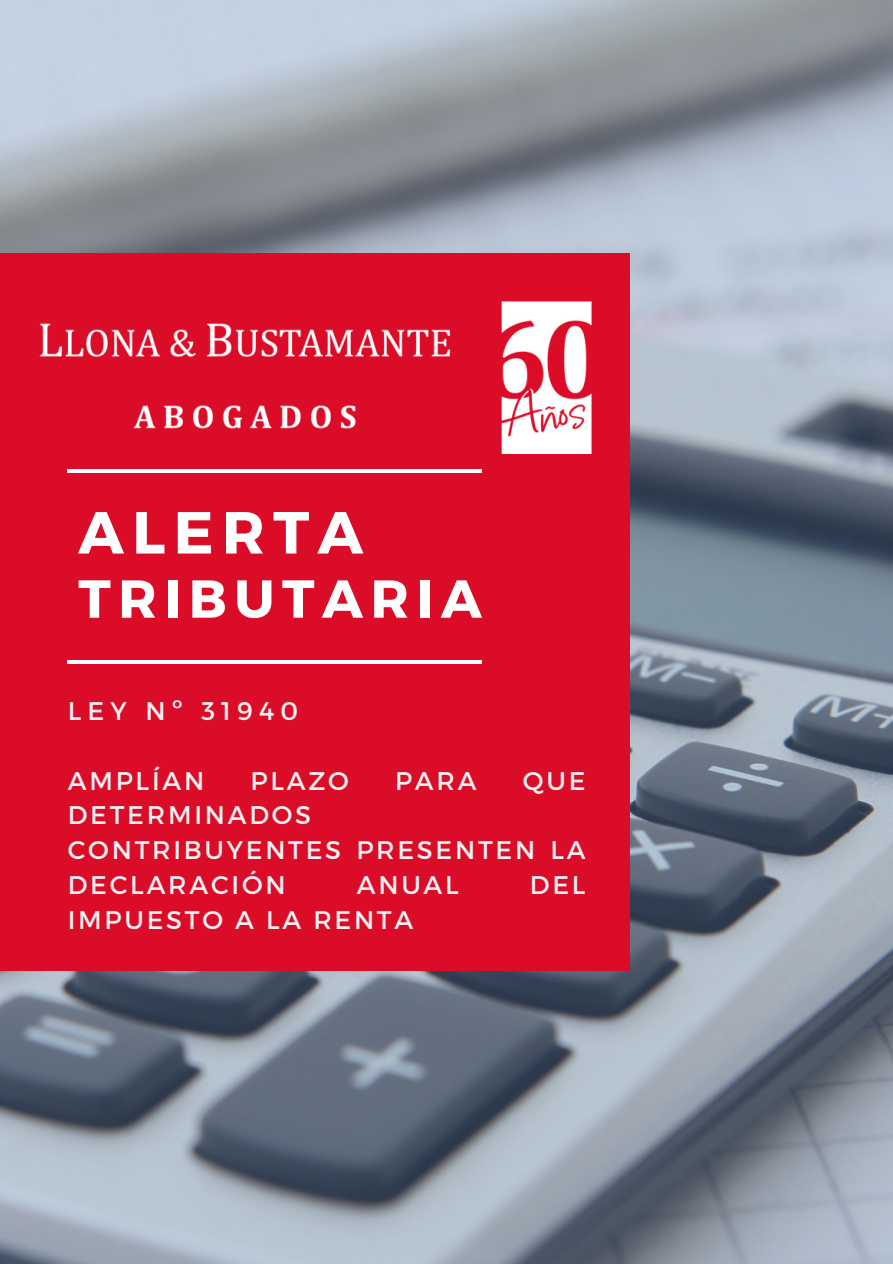
<style>
.page{position:relative;width:893px;height:1264px;background:#fff}
.page>*{position:absolute;margin:0;border:0;box-sizing:border-box;transform-origin:0 0}
.t1{font:700 59.25px "Montserrat";letter-spacing:.14em;color:#fff}
.t2{font:700 53.25px "Montserrat";letter-spacing:.14em;color:#fff}
.t3{font:25.5px/34.8px "Montserrat";letter-spacing:.11em;color:#efeff1}
.t4{font:25.5px "Montserrat";letter-spacing:.24em;color:#efeff1}
</style>
<div class="page">
<img style="left:0;top:0;width:892px;height:1263px">
<div style="left:0;top:253px;width:629px;height:717px;background:#db0c27"></div>
<img style="left:39px;top:301px;width:553px;height:152px">
<hr style="left:68px;top:469px;width:414px;height:3px;background:#fff">
<hr style="left:68px;top:660px;width:414px;height:3px;background:#fff">
<p class="t1" style="left:78px;top:494px;width:286px">ALERTA</p>
<p class="t2" style="left:78px;top:564px;width:405px">TRIBUTARIA</p>
<p class="t4" style="left:68px;top:694px;width:232px">LEY Nº 31940</p>
<p class="t3" style="left:68px;top:761px;width:138px">AMPLÍAN</p>
<p class="t3" style="left:250px;top:761px;width:100px">PLAZO</p>
<p class="t3" style="left:395px;top:761px;width:83px">PARA</p>
<p class="t3" style="left:523px;top:761px;width:64px">QUE</p>
<p class="t3" style="left:68px;top:796px;width:519px">DETERMINADOS<br>CONTRIBUYENTES PRESENTEN LA<br>DECLARACIÓN</p>
<p class="t3" style="left:357px;top:866px;width:103px">ANUAL</p>
<p class="t3" style="left:530px;top:866px;width:57px">DEL</p>
<p class="t3" style="left:68px;top:901px;width:347px">IMPUESTO A LA RENTA</p>
</div>
